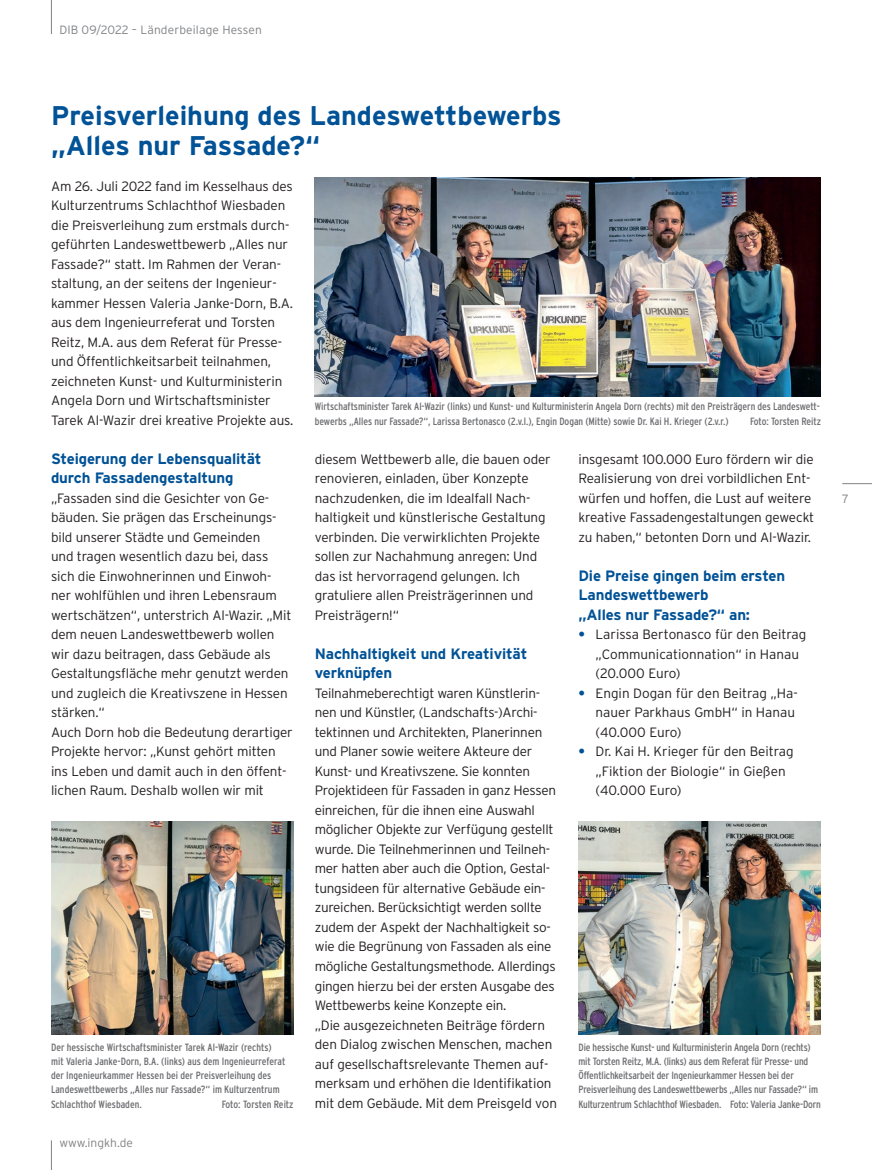
<style>
.page{position:relative;width:872px;height:1170px;background:#fff}
.page>*{position:absolute;margin:0;border:0;box-sizing:border-box;transform-origin:0 0}
.t1{font:700 27px/30px "Interstate";color:#015296}
.t2{font:700 15px/19.5px "Interstate";letter-spacing:-.01em;color:#015296}
.t3{font:300 13.5px/19.5px "Interstate";letter-spacing:-.01em;color:#231f20}
.t4{font:300 12px "Interstate";letter-spacing:.01em;color:#808285}
.t5{font:condensed 10.5px/14.2px "Interstate";letter-spacing:-.01em;color:#6c6d70}
.s1{font-weight:700;color:#015296}
</style>
<div class="page">
<hr style="left:842px;top:483px;width:30px;height:1px;background:#808285">
<hr style="left:51px;top:0;width:1px;height:34px;background:#808285">
<svg style="left:51px;top:1140px;width:1px;height:29px"></svg>
<img style="left:315px;top:178px;width:506px;height:218px">
<img style="left:51px;top:821px;width:242px;height:213px">
<img style="left:578px;top:821px;width:243px;height:213px">
<p class="t4" style="left:59px;top:23px;width:204px">DIB 09/2022 – Länderbeilage Hessen</p>
<h1 class="t1" style="left:51px;top:100px;width:512px">Preisverleihung des Landeswettbewerbs „Alles nur Fassade?“</h1>
<p class="t3" style="left:51px;top:176px;width:244px">Am 26. Juli 2022 fand im Kesselhaus des Kulturzentrums Schlachthof Wiesbaden die Preisverleihung zum erstmals durch&shy;geführten Landeswettbewerb „Alles nur Fassade?“ statt. Im Rahmen der Veran&shy;staltung, an der seitens der Ingenieur&shy;kammer Hessen Valeria Janke-Dorn, B.A. aus dem Ingenieurreferat und Torsten Reitz, M.A. aus dem Referat für Presse&shy;und Öffentlichkeitsarbeit teilnahmen, zeichneten Kunst- und Kulturministerin Angela Dorn und Wirtschaftsminister Tarek Al-Wazir drei kreative Projekte aus.</p>
<p class="t2" style="left:51px;top:448px;width:212px">Steigerung der Lebensqualität durch Fassadengestaltung</p>
<p class="t3" style="left:51px;top:488px;width:243px">„Fassaden sind die Gesichter von Ge&shy;bäuden. Sie prägen das Erscheinungs&shy;bild unserer Städte und Gemeinden<br>und tragen wesentlich dazu bei, dass sich die Einwohnerinnen und Einwoh&shy;ner wohlfühlen und ihren Lebensraum wertschätzen“, unterstrich Al-Wazir. „Mit dem neuen Landeswettbewerb wollen wir dazu beitragen, dass Gebäude als Gestaltungsfläche mehr genutzt werden und zugleich die Kreativszene in Hessen stärken.“<br>Auch Dorn hob die Bedeutung derartiger Projekte hervor: „Kunst gehört mitten ins Leben und damit auch in den öffent&shy;lichen Raum. Deshalb wollen wir mit</p>
<p class="t5" style="left:315px;top:399px;width:506px">Wirtschaftsminister Tarek Al-Wazir (links) und Kunst- und Kulturministerin Angela Dorn (rechts) mit den Preisträgern des Landeswett&shy;bewerbs „Alles nur Fassade?“, Larissa Bertonasco (2.v.l.), Engin Dogan (Mitte) sowie Dr. Kai H. Krieger (2.v.r.)</p>
<p class="t5" style="left:750px;top:414px;width:72px">Foto: Torsten Reitz</p>
<p class="t3" style="left:578px;top:449px;width:237px">insgesamt 100.000 Euro fördern wir die Realisierung von drei vorbildlichen Ent&shy;würfen und hoffen, die Lust auf weitere kreative Fassadengestaltungen geweckt zu haben,“ betonten Dorn und Al-Wazir.</p>
<p class="t2" style="left:578px;top:565px;width:208px">Die Preise gingen beim ersten<br>Landeswettbewerb<br>„Alles nur Fassade?“ an:</p>
<p class="t3" style="left:595px;top:624px;width:212px;text-indent:-17px"><span class="s1">•</span> Larissa Bertonasco für den Beitrag „Communicationnation“ in Hanau (20.000 Euro)</p>
<p class="t3" style="left:595px;top:683px;width:204px;text-indent:-17px"><span class="s1">•</span> Engin Dogan für den Beitrag „Ha&shy;nauer Parkhaus GmbH“ in Hanau (40.000 Euro)</p>
<p class="t3" style="left:595px;top:741px;width:200px;text-indent:-17px"><span class="s1">•</span> Dr. Kai H. Krieger für den Beitrag „Fiktion der Biologie“ in Gießen (40.000 Euro)</p>
<p class="t3" style="left:315px;top:449px;width:237px">diesem Wettbewerb alle, die bauen oder renovieren, einladen, über Konzepte nachzudenken, die im Idealfall Nach&shy;haltigkeit und künstlerische Gestaltung verbinden. Die verwirklichten Projekte sollen zur Nachahmung anregen: Und das ist hervorragend gelungen. Ich gratuliere allen Preisträgerinnen und Preisträgern!“</p>
<p class="t2" style="left:315px;top:643px;width:214px">Nachhaltigkeit und Kreativität verknüpfen</p>
<p class="t3" style="left:315px;top:683px;width:244px">Teilnahmeberechtigt waren Künstlerin&shy;nen und Künstler, (Landschafts-)Archi&shy;tektinnen und Architekten, Planerinnen und Planer sowie weitere Akteure der Kunst- und Kreativszene. Sie konnten Projektideen für Fassaden in ganz Hessen einreichen, für die ihnen eine Auswahl möglicher Objekte zur Verfügung gestellt wurde. Die Teilnehmerinnen und Teilneh&shy;mer hatten aber auch die Option, Gestal&shy;tungsideen für alternative Gebäude ein&shy;zureichen. Berücksichtigt werden sollte zudem der Aspekt der Nachhaltigkeit so&shy;wie die Begrünung von Fassaden als eine mögliche Gestaltungsmethode. Allerdings gingen hierzu bei der ersten Ausgabe des Wettbewerbs keine Konzepte ein.<br>„Die ausgezeichneten Beiträge fördern den Dialog zwischen Menschen, machen auf gesellschaftsrelevante Themen auf&shy;merksam und erhöhen die Identifikation mit dem Gebäude. Mit dem Preisgeld von</p>
<p class="t5" style="left:578px;top:1039px;width:244px">Die hessische Kunst- und Kulturministerin Angela Dorn (rechts) mit Torsten Reitz, M.A. (links) aus dem Referat für Presse- und Öffentlichkeitsarbeit der Ingenieurkammer Hessen bei der Preisverleihung des Landeswettbewerbs „Alles nur Fassade?“ im Kulturzentrum Schlachthof Wiesbaden. Foto: Valeria Janke-Dorn</p>
<p class="t5" style="left:51px;top:1039px;width:236px">Der hessische Wirtschaftsminister Tarek Al-Wazir (rechts) mit Valeria Janke-Dorn, B.A. (links) aus dem Ingenieurreferat der Ingenieurkammer Hessen bei der Preisverleihung des Landeswettbewerbs „Alles nur Fassade?“ im Kulturzentrum Schlachthof Wiesbaden.</p>
<p class="t5" style="left:222px;top:1096px;width:73px">Foto: Torsten Reitz</p>
<p class="t4" style="left:59px;top:1135px;width:75px">www.ingkh.de</p>
<p class="t4" style="left:842px;top:492px;width:8px">7</p>
</div>
